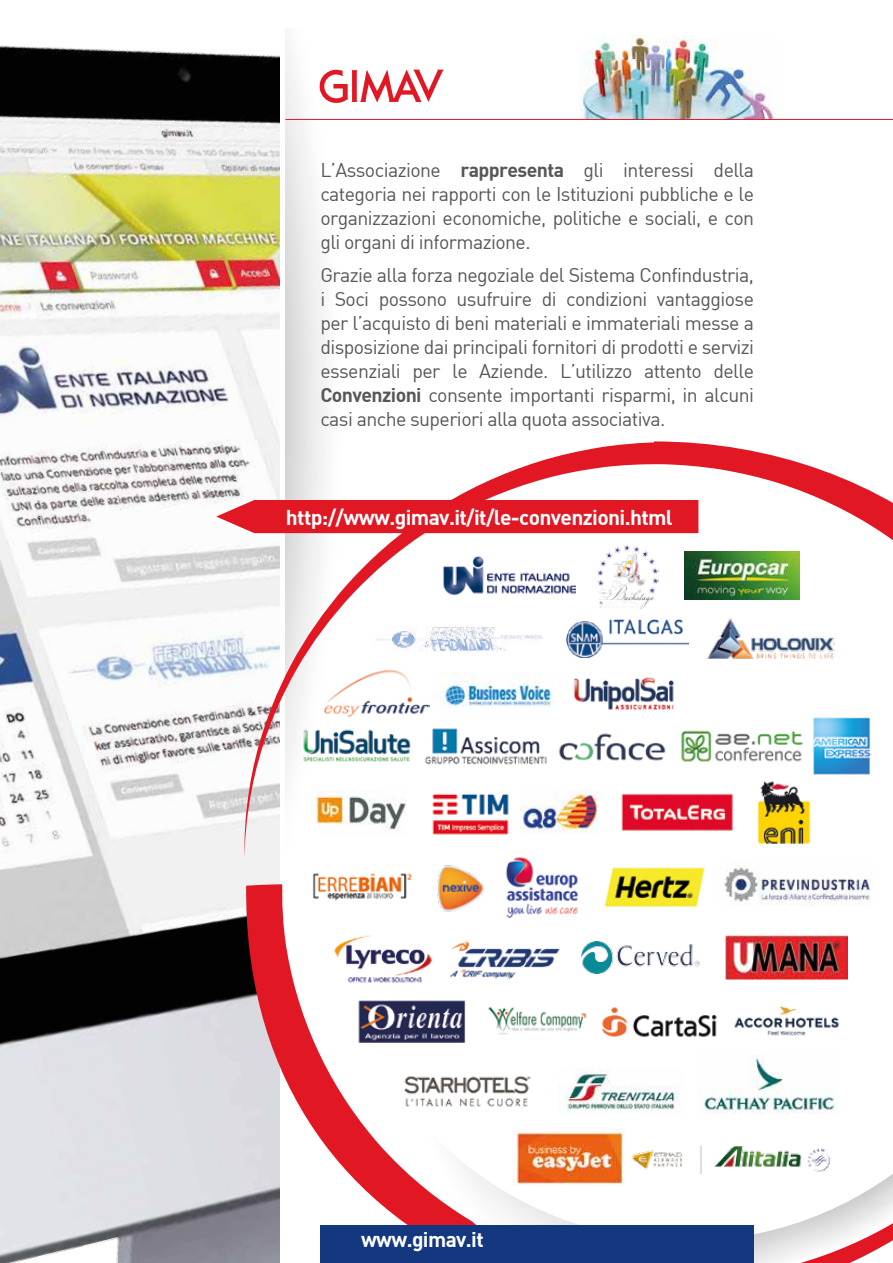
<style>
.page{position:relative;width:893px;height:1263px;background:#fff}
.page>*{position:absolute;margin:0;border:0;box-sizing:border-box;transform-origin:0 0}
.t1{font:21px "DIN Bold";letter-spacing:-.03em;color:#fff}
.t2{font:20.85px "DIN Bold";letter-spacing:-.03em;color:#fff}
.t3{font:19.5px/24px "DIN";letter-spacing:-.03em;color:#575756;text-align:justify}
.s1{font-family:"DIN Bold"}
</style>
<div class="page">
<svg style="left:285px;top:40px;width:69px;height:401px"></svg>
<img style="left:0;top:45px;width:279px;height:1218px">
<svg style="left:244px;top:441px;width:649px;height:417px"></svg>
<svg style="left:244px;top:884px;width:87px;height:379px"></svg>
<svg style="left:331px;top:533px;width:562px;height:708px"></svg>
<img style="left:580px;top:35px;width:196px;height:84px">
<svg style="left:319px;top:70px;width:124px;height:33px"></svg>
<div style="left:320px;top:1226px;width:434px;height:37px;background:#14387f"></div>
<hr style="left:285px;top:119px;width:608px;height:1px;background:#e11723">
<div style="left:216px;top:500px;width:482px;height:33px;background:#e11723"></div>
<img style="left:685px;top:552px;width:115px;height:48px">
<img style="left:567px;top:620px;width:122px;height:38px">
<img style="left:374px;top:626px;width:168px;height:25px">
<img style="left:730px;top:1001px;width:114px;height:40px">
<img style="left:678px;top:726px;width:128px;height:39px">
<img style="left:629px;top:1137px;width:202px;height:39px">
<img style="left:812px;top:716px;width:59px;height:59px">
<img style="left:419px;top:722px;width:133px;height:51px">
<img style="left:600px;top:1001px;width:122px;height:39px">
<img style="left:698px;top:1056px;width:140px;height:58px">
<img style="left:581px;top:942px;width:119px;height:31px">
<img style="left:553px;top:727px;width:117px;height:38px">
<img style="left:447px;top:935px;width:114px;height:45px">
<img style="left:316px;top:790px;width:90px;height:45px">
<img style="left:325px;top:669px;width:104px;height:47px">
<img style="left:440px;top:672px;width:115px;height:41px">
<img style="left:513px;top:1128px;width:111px;height:57px">
<img style="left:754px;top:779px;width:59px;height:66px">
<img style="left:310px;top:869px;width:102px;height:33px">
<img style="left:500px;top:853px;width:84px;height:65px">
<img style="left:602px;top:863px;width:105px;height:45px">
<img style="left:707px;top:619px;width:128px;height:39px">
<img style="left:436px;top:556px;width:139px;height:41px">
<img style="left:331px;top:929px;width:104px;height:57px">
<img style="left:435px;top:858px;width:49px;height:55px">
<img style="left:356px;top:998px;width:109px;height:45px">
<img style="left:718px;top:863px;width:155px;height:42px">
<img style="left:521px;top:790px;width:79px;height:43px">
<img style="left:399px;top:1071px;width:133px;height:39px">
<img style="left:427px;top:787px;width:86px;height:49px">
<img style="left:619px;top:792px;width:117px;height:40px">
<img style="left:559px;top:1068px;width:125px;height:46px">
<img style="left:725px;top:936px;width:122px;height:43px">
<img style="left:569px;top:671px;width:110px;height:43px">
<img style="left:299px;top:723px;width:114px;height:45px">
<img style="left:479px;top:1000px;width:116px;height:42px">
<img style="left:597px;top:545px;width:62px;height:63px">
<p class="t3" style="left:320px;top:158px;width:435px">L’Associazione <span class="s1">rappresenta</span> gli interessi della categoria nei rapporti con le Istituzioni pubbliche e le organizzazioni economiche, politiche e sociali, e con gli organi di informazione.</p>
<p class="t3" style="left:320px;top:262px;width:435px">Grazie alla forza negoziale del Sistema Confindustria, i Soci possono usufruire di condizioni vantaggiose per l’acquisto di beni materiali e immateriali messe a disposizione dai principali fornitori di prodotti e servizi essenziali per le Aziende. L’utilizzo attento delle <span class="s1">Convenzioni</span> consente importanti risparmi, in alcuni casi anche superiori alla quota associativa.</p>
<p class="t1" style="left:286px;top:503px;width:388px">http://www.gimav.it/it/le-convenzioni.html</p>
<p class="t2" style="left:361px;top:1226px;width:124px">www.gimav.it</p>
</div>
